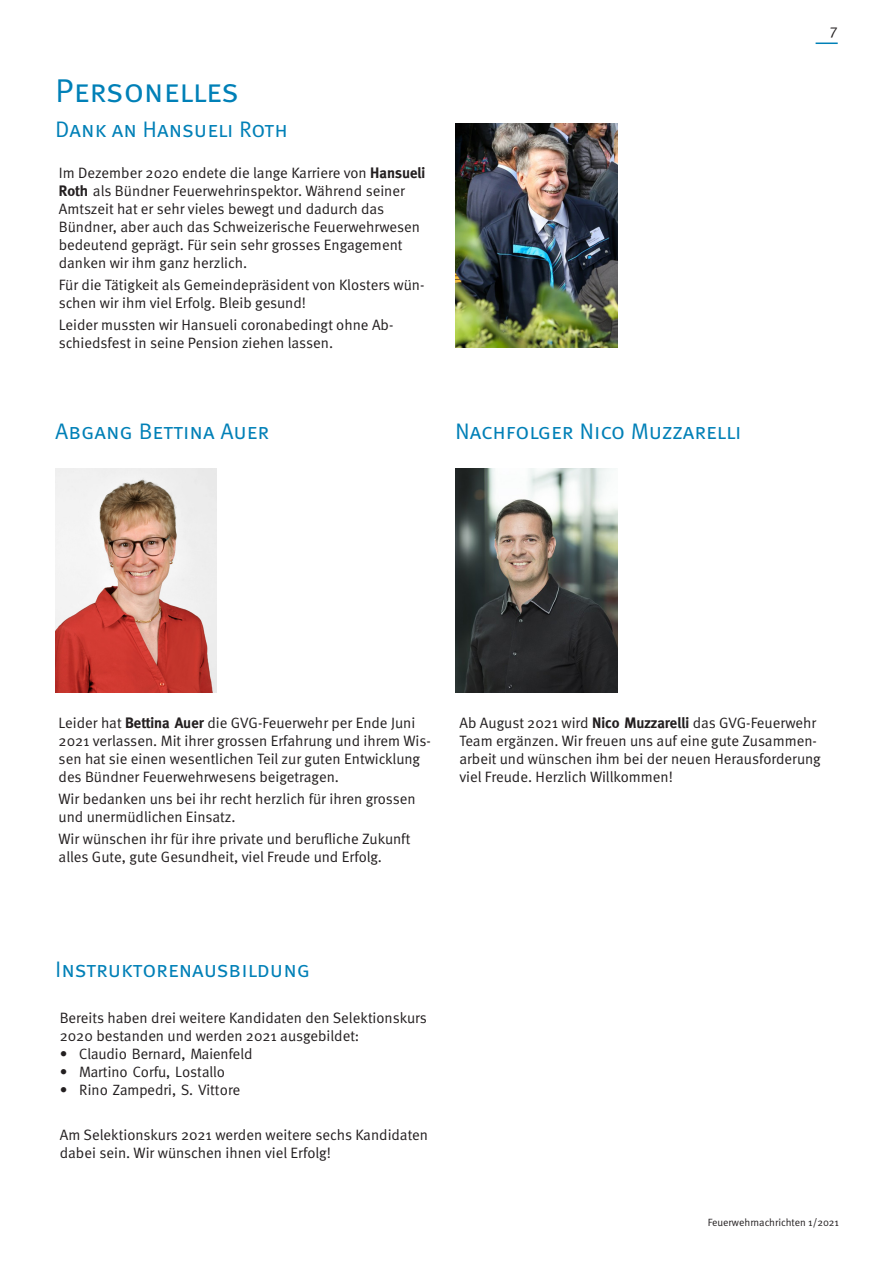
<style>
.page{position:relative;width:893px;height:1263px;background:#fff}
.page>*{position:absolute;margin:0;border:0;box-sizing:border-box;transform-origin:0 0}
.Titel{font:33px "Meta Normal Caps";color:#0080b7}
.Untertitel_1_1{font:22.5px "Meta Normal Caps";color:#0080b7}
.Text{font:15px/18px "Meta Normal";color:#231f20}
.t1{font:15px "Meta";color:#231f20}
.t2{font:10.5px "Meta Normal";color:#231f20}
.s1{font-family:"Meta";font-weight:700}
.s2{font-family:"Meta Normal"}
</style>
<div class="page">
<svg style="left:816px;top:43px;width:22px;height:1px"></svg>
<img style="left:455px;top:469px;width:163px;height:224px">
<img style="left:455px;top:124px;width:163px;height:224px">
<img style="left:56px;top:469px;width:161px;height:224px">
<p class="Titel" style="left:55px;top:71px;width:185px">Personelles</p>
<p class="Untertitel_1_1" style="left:55px;top:116px;width:234px">Dank an Hansueli Roth</p>
<p class="Text" style="left:59px;top:163px;width:368px">Im Dezember 2020 endete die lange Karriere von <span class="s1">Hansueli Roth</span> als Bündner Feuerwehrinspektor. Während seiner Amtszeit hat er sehr vieles bewegt und dadurch das Bündner, aber auch das Schweizerische Feuerwehrwesen bedeutend geprägt. Für sein sehr grosses Engagement danken wir ihm ganz herzlich.</p>
<p class="Text" style="left:59px;top:275px;width:367px">Für die Tätigkeit als Gemeindepräsident von Klosters wün&shy;schen wir ihm viel Erfolg. Bleib gesund!</p>
<p class="Text" style="left:59px;top:316px;width:336px">Leider mussten wir Hansueli coronabedingt ohne Ab&shy;schiedsfest in seine Pension ziehen lassen.</p>
<p class="Untertitel_1_1" style="left:55px;top:418px;width:216px">Abgang Bettina Auer</p>
<p class="Untertitel_1_1" style="left:455px;top:418px;width:288px">Nachfolger Nico Muzzarelli</p>
<p class="Text" style="left:830px;top:21px;width:9px">7</p>
<p class="Text" style="left:59px;top:713px;width:374px">Leider hat <span class="s1">Bettina Auer</span> die GVG-Feuerwehr per Ende Juni 2021 verlassen. Mit ihrer grossen Erfahrung und ihrem Wis&shy;sen hat sie einen wesentlichen Teil zur guten Entwicklung des Bündner Feuerwehrwesens beigetragen.</p>
<p class="Text" style="left:59px;top:790px;width:359px">Wir bedanken uns bei ihr recht herzlich für ihren grossen und unermüdlichen Einsatz.</p>
<p class="Text" style="left:59px;top:830px;width:353px">Wir wünschen ihr für ihre private und berufliche Zukunft alles Gute, gute Gesundheit, viel Freude und Erfolg.</p>
<p class="Text" style="left:459px;top:713px;width:363px">Ab August 2021 wird <span class="s1">Nico Muzzarelli</span> das GVG-Feuerwehr Team ergänzen. Wir freuen uns auf eine gute Zusammen&shy;arbeit und wünschen ihm bei der neuen Herausforderung viel Freude. Herzlich Willkommen!</p>
<p class="Untertitel_1_1" style="left:55px;top:956px;width:256px">Instruktorenausbildung</p>
<p class="Text" style="left:60px;top:1009px;width:369px">Bereits haben drei weitere Kandidaten den Selektionskurs<br>2020 bestanden und werden 2021 ausgebildet:</p>
<p class="t1" style="left:60px;top:1045px;width:194px"><span class="s2">•</span> Claudio Bernard, Maienfeld</p>
<p class="t1" style="left:60px;top:1063px;width:167px"><span class="s2">•</span> Martino Corfu, Lostallo</p>
<p class="t1" style="left:60px;top:1081px;width:182px"><span class="s2">•</span> Rino Zampedri, S. Vittore</p>
<p class="Text" style="left:60px;top:1125px;width:370px">Am Selektionskurs 2021 werden weitere sechs Kandidaten dabei sein. Wir wünschen ihnen viel Erfolg!</p>
<p class="t2" style="left:708px;top:1216px;width:133px">Feuerwehrnachrichten 1/2021</p>
</div>
